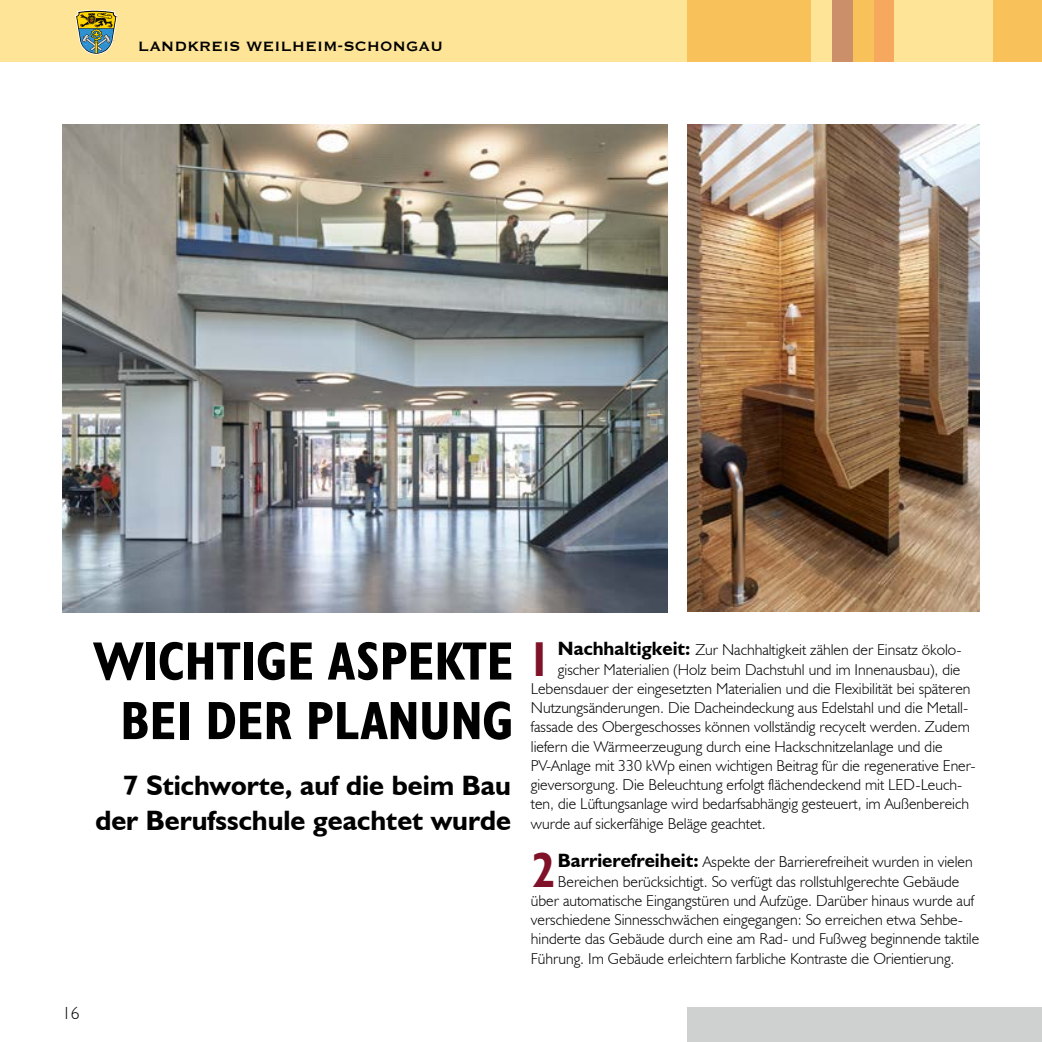
<style>
.page{position:relative;width:1042px;height:1042px;background:#fff}
.page>*{position:absolute;margin:0;border:0;box-sizing:border-box;transform-origin:0 0}
.t1{font:700 condensed 54.25px/59.5px "Humanist 521 BT";color:#000;text-align:center}
.t2{font:700 condensed 49px "Humanist 521 BT";color:#7f1228}
.t3{font:700 28px/35px "Humanist 521 BT";color:#000;text-align:right}
.t4{font:700 17.5px "Copperplate Gothic BT";color:#000}
.t5{font:300 17.5px "Humanist 521 BT";color:#000}
.t6{font:300 15.75px "Humanist 521 BT";color:#000}
.s1{font-weight:700;font-size:19.25px}
</style>
<div class="page">
<div style="left:0;top:0;width:1042px;height:62px;background:#fee496"></div>
<div style="left:687px;top:0;width:355px;height:62px;background:#f9c15a"></div>
<div style="left:811px;top:0;width:21px;height:62px;background:#fee496"></div>
<div style="left:832px;top:0;width:21px;height:62px;background:#cb906a"></div>
<div style="left:873px;top:0;width:21px;height:62px;background:#f5a85e"></div>
<div style="left:894px;top:0;width:99px;height:62px;background:#fee496"></div>
<div style="left:687px;top:1007px;width:355px;height:35px;background:#cfd0d0"></div>
<svg style="left:75px;top:10px;width:42px;height:45px"></svg>
<img style="left:687px;top:125px;width:293px;height:487px">
<img style="left:62px;top:125px;width:605px;height:488px">
<p class="t4" style="left:138px;top:37px;width:307px">LANDKREIS WEILHEIM-SCHONGAU</p>
<h1 class="t1" style="left:94px;top:630px;width:421px">WICHTIGE ASPEKTE<br>BEI DER PLANUNG</h1>
<h3 class="t3" style="left:95px;top:767px;width:417px">7 Stichworte, auf die beim Bau der Berufsschule geachtet wurde</h3>
<p class="t5" style="left:62px;top:1002px;width:19px">16</p>
<p class="t6" style="left:558px;top:640px;width:405px"><span class="s1">Nachhaltigkeit:</span> Zur Nachhaltigkeit zählen der Einsatz ökolo-</p>
<p class="t6" style="left:558px;top:659px;width:404px">gischer Materialien (Holz beim Dachstuhl und im Innenausbau), die</p>
<p class="t6" style="left:531px;top:679px;width:441px">Lebensdauer der eingesetzten Materialien und die Flexibilität bei späteren</p>
<p class="t6" style="left:531px;top:698px;width:439px">Nutzungsänderungen. Die Dacheindeckung aus Edelstahl und die Metall-</p>
<p class="t6" style="left:531px;top:717px;width:440px">fassade des Obergeschosses können vollständig recycelt werden. Zudem</p>
<p class="t6" style="left:531px;top:736px;width:413px">liefern die Wärmeerzeugung durch eine Hackschnitzelanlage und die</p>
<p class="t6" style="left:531px;top:756px;width:446px">PV-Anlage mit 330 kWp einen wichtigen Beitrag für die regenerative Ener-</p>
<p class="t6" style="left:531px;top:775px;width:433px">gieversorgung. Die Beleuchtung erfolgt flächendeckend mit LED-Leuch-</p>
<p class="t6" style="left:531px;top:794px;width:440px">ten, die Lüftungsanlage wird bedarfsabhängig gesteuert, im Außenbereich</p>
<p class="t6" style="left:531px;top:813px;width:236px">wurde auf sickerfähige Beläge geachtet.</p>
<p class="t6" style="left:558px;top:852px;width:416px"><span class="s1">Barrierefreiheit:</span> Aspekte der Barrierefreiheit wurden in vielen</p>
<p class="t6" style="left:558px;top:871px;width:403px">Bereichen berücksichtigt. So verfügt das rollstuhlgerechte Gebäude</p>
<p class="t6" style="left:531px;top:890px;width:444px">über automatische Eingangstüren und Aufzüge. Darüber hinaus wurde auf</p>
<p class="t6" style="left:531px;top:910px;width:434px">verschiedene Sinnesschwächen eingegangen: So erreichen etwa Sehbe-</p>
<p class="t6" style="left:531px;top:929px;width:450px">hinderte das Gebäude durch eine am Rad- und Fußweg beginnende taktile</p>
<p class="t6" style="left:531px;top:948px;width:425px">Führung. Im Gebäude erleichtern farbliche Kontraste die Orientierung.</p>
<h2 class="t2" style="left:532px;top:629px;width:15px">1</h2>
<h2 class="t2" style="left:532px;top:839px;width:24px">2</h2>
</div>
